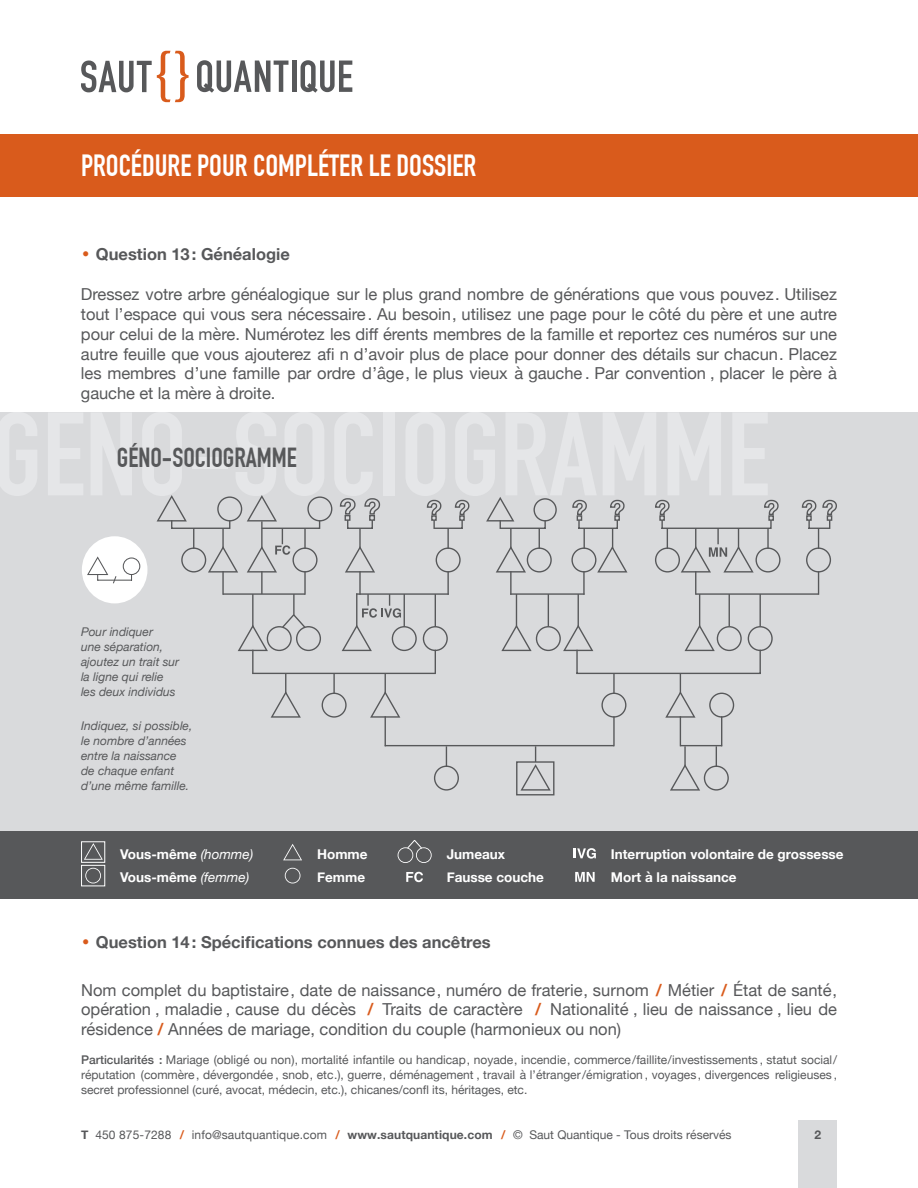
<style>
.page{position:relative;width:918px;height:1188px;background:#fff}
.page>*{position:absolute;margin:0;border:0;box-sizing:border-box;transform-origin:0 0}
.t1{font:700 30px "DIN Condensed";color:#fff}
.t2{font:700 27px "DIN Condensed";color:#57585a}
.t3{font:16.5px/19.8px "Helvetica Neue";color:#57585a;text-align:justify}
.t4{font:700 16.5px "Helvetica Neue";color:#57585a}
.t5{font:700 13.5px/23.2px "Helvetica Neue";color:#fff}
.t6{font:12px/15px "Helvetica Neue";color:#57585a;text-align:justify}
.t7{font:italic 12px/15px "Helvetica Neue";color:#57585a}
.t8{font:700 12px "Helvetica Neue";color:#57585a}
.s1{font-family:"ITC Avant Garde Std";font-weight:400;color:#d95b1c}
.s2{font-weight:400;font-style:italic}
.s3{font-weight:700;color:#d95b1c}
.s4{font-weight:500}
.s5{font-weight:700}
</style>
<div class="page">
<div style="left:0;top:412px;width:918px;height:420px;background:#d9dadc"></div>
<div style="left:0;top:832px;width:918px;height:67px;background:#57585a"></div>
<svg style="left:197px;top:60px;width:91px;height:33px"></svg>
<hr style="left:292px;top:61px;width:4px;height:31px;background:#57585a">
<svg style="left:301px;top:60px;width:51px;height:33px"></svg>
<svg style="left:81px;top:51px;width:108px;height:51px"></svg>
<div style="left:0;top:134px;width:918px;height:62px;background:#d95b1c"></div>
<svg style="left:285px;top:868px;width:15px;height:15px"></svg>
<svg style="left:283px;top:844px;width:19px;height:16px"></svg>
<svg style="left:398px;top:840px;width:34px;height:23px"></svg>
<svg style="left:84px;top:843px;width:19px;height:17px"></svg>
<div style="left:81px;top:841px;width:24px;height:22px;border:1px solid #fff"></div>
<svg style="left:85px;top:868px;width:16px;height:15px"></svg>
<div style="left:81px;top:865px;width:24px;height:21px;border:1px solid #fff"></div>
<svg style="left:406px;top:872px;width:17px;height:10px"></svg>
<svg style="left:574px;top:848px;width:22px;height:11px"></svg>
<svg style="left:575px;top:872px;width:20px;height:10px"></svg>
<svg style="left:723px;top:693px;width:11px;height:25px"></svg>
<svg style="left:723px;top:625px;width:19px;height:26px"></svg>
<hr style="left:729px;top:594px;width:1px;height:32px;background:#57585a">
<hr style="left:760px;top:594px;width:1px;height:32px;background:#57585a">
<hr style="left:576px;top:673px;width:185px;height:1px;background:#57585a">
<svg style="left:748px;top:626px;width:25px;height:47px"></svg>
<svg style="left:520px;top:768px;width:31px;height:23px"></svg>
<svg style="left:670px;top:767px;width:59px;height:24px"></svg>
<svg style="left:434px;top:768px;width:25px;height:23px"></svg>
<svg style="left:238px;top:596px;width:485px;height:172px"></svg>
<svg style="left:362px;top:608px;width:39px;height:10px"></svg>
<div style="left:516px;top:761px;width:38px;height:34px;border:1px solid #57585a"></div>
<div style="left:82px;top:536px;width:65px;height:67px;background:#fff;border-radius:50%"></div>
<hr style="left:105px;top:629px;width:42px;height:1px;background:#57585a">
<svg style="left:238px;top:625px;width:83px;height:26px"></svg>
<hr style="left:82px;top:744px;width:65px;height:1px;background:#57585a">
<svg style="left:157px;top:495px;width:680px;height:101px"></svg>
<svg style="left:82px;top:556px;width:65px;height:40px"></svg>
<div style="left:799px;top:1120px;width:38px;height:68px;background:#d9dadc"></div>
<h1 class="t1" style="left:81px;top:154px;width:397px">PROCÉDURE POUR COMPLÉTER LE DOSSIER</h1>
<p class="t4" style="left:81px;top:244px;width:210px"><span class="s1">•</span> Question 13 : Généalogie</p>
<p class="t3" style="left:81px;top:284px;width:758px">Dressez votre arbre généalogique sur le plus grand nombre de générations que vous pouvez. Utilisez tout l’espace qui vous sera nécessaire. Au besoin, utilisez une page pour le côté du père et une autre pour celui de la mère. Numérotez les diff érents membres de la famille et reportez ces numéros sur une autre feuille que vous ajouterez afi n d’avoir plus de place pour donner des détails sur chacun. Placez les membres d’une famille par ordre d’âge, le plus vieux à gauche . Par convention , placer le père à gauche et la mère à droite.</p>
<h2 class="t2" style="left:117px;top:448px;width:181px">GÉNO-SOCIOGRAMME</h2>
<p class="t7" style="left:81px;top:624px;width:100px">Pour indiquer<br>une séparation, ajoutez un trait sur la ligne qui relie les deux individus</p>
<p class="t7" style="left:81px;top:718px;width:113px">Indiquez, si possible, le nombre d’années entre la naissance de chaque enfant d’une même famille.</p>
<p class="t5" style="left:120px;top:842px;width:134px">Vous-même <span class="s2">(homme)<br></span>Vous-même <span class="s2">(femme)</span></p>
<p class="t5" style="left:611px;top:842px;width:234px">Interruption volontaire de grossesse<br>Mort à la naissance</p>
<p class="t5" style="left:317px;top:842px;width:52px">Homme<br>Femme</p>
<p class="t5" style="left:447px;top:842px;width:99px">Jumeaux<br>Fausse couche</p>
<p class="t4" style="left:81px;top:932px;width:411px"><span class="s1">•</span> Question 14 : Spécifications connues des ancêtres</p>
<p class="t3" style="left:81px;top:980px;width:757px">Nom complet du baptistaire, date de naissance, numéro de fraterie, surnom <span class="s3">/</span> Métier <span class="s3">/</span> État de santé, opération , maladie , cause du décès <span class="s3">/</span> Traits de caractère <span class="s3">/</span> Nationalité , lieu de naissance , lieu de résidence <span class="s3">/</span> Années de mariage, condition du couple (harmonieux ou non)</p>
<p class="t6" style="left:81px;top:1052px;width:757px"><span class="s4">Particularités :</span> Mariage (obligé ou non), mortalité infantile ou handicap, noyade, incendie, commerce/faillite/investissements , statut social/ réputation (commère , dévergondée , snob, etc.), guerre, déménagement , travail à l’étranger/émigration , voyages, divergences religieuses , secret professionnel (curé, avocat, médecin, etc.), chicanes/confl its, héritages, etc.</p>
<p class="t6" style="left:81px;top:1127px;width:652px"><span class="s5">T</span> 450 875-7288 <span class="s3">/</span> info@sautquantique.com <span class="s3">/</span> <span class="s5">www.sautquantique.com</span> <span class="s3">/</span> © Saut Quantique - Tous droits réservés</p>
<p class="t8" style="left:814px;top:1127px;width:8px">2</p>
</div>
